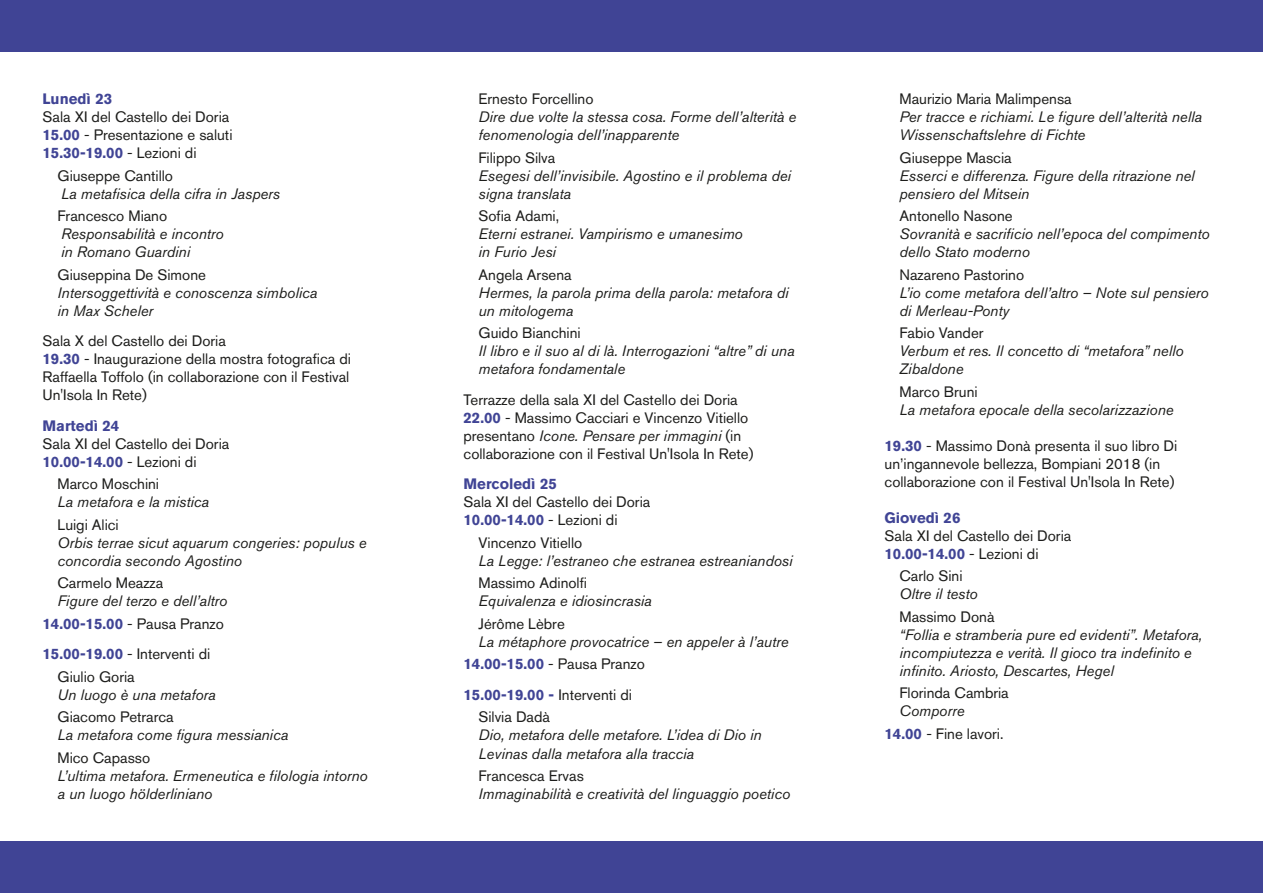
<style>
.page{position:relative;width:1263px;height:893px;background:#fff}
.page>*{position:absolute;margin:0;border:0;box-sizing:border-box;transform-origin:0 0}
.t1{font:italic 15px/18px "Akzidenz Grotesk BQ";color:#1d1d1b}
.t2{font:15px/18px "Akzidenz Grotesk BQ";color:#1d1d1b}
.t3{font:700 15px "Akzidenz Grotesk BQ";color:#404495}
.s1{font-weight:700;color:#404495}
.s2{font-weight:700;font-style:normal;color:#404495}
.s3{font-style:normal}
.s4{font-style:italic}
</style>
<div class="page">
<div style="left:0;top:0;width:1263px;height:51px;background:#404495"></div>
<div style="left:0;top:842px;width:1263px;height:51px;background:#404495"></div>
<p class="t3" style="left:43px;top:90px;width:71px">Lunedì 23</p>
<p class="t2" style="left:43px;top:108px;width:191px">Sala XI del Castello dei Doria<br><span class="s1">15.00</span> - Presentazione e saluti<br><span class="s1">15.30-19.00</span> - Lezioni di</p>
<p class="t2" style="left:58px;top:166px;width:117px">Giuseppe Cantillo</p>
<p class="t1" style="left:61px;top:184px;width:221px">La metafisica della cifra in Jaspers</p>
<p class="t2" style="left:58px;top:207px;width:111px">Francesco Miano</p>
<p class="t1" style="left:61px;top:225px;width:164px">Responsabilità e incontro in Romano Guardini</p>
<p class="t2" style="left:58px;top:265px;width:150px">Giuseppina De Simone</p>
<p class="t1" style="left:58px;top:283px;width:261px">Intersoggettività e conoscenza simbolica in Max Scheler</p>
<p class="t2" style="left:43px;top:332px;width:310px">Sala X del Castello dei Doria<br><span class="s1">19.30</span> - Inaugurazione della mostra fotografica di Raffaella Toffolo (in collaborazione con il Festival Un'Isola In Rete)</p>
<p class="t3" style="left:43px;top:417px;width:78px">Martedì 24</p>
<p class="t2" style="left:43px;top:435px;width:188px">Sala XI del Castello dei Doria<br><span class="s1">10.00-14.00</span> - Lezioni di</p>
<p class="t2" style="left:58px;top:475px;width:103px">Marco Moschini</p>
<p class="t1" style="left:58px;top:493px;width:153px">La metafora e la mistica</p>
<p class="t2" style="left:58px;top:516px;width:63px">Luigi Alici</p>
<p class="t1" style="left:58px;top:534px;width:311px">Orbis terrae sicut aquarum congeries: populus e concordia secondo Agostino</p>
<p class="t2" style="left:58px;top:574px;width:107px">Carmelo Meazza</p>
<p class="t1" style="left:43px;top:590px;width:186px;line-height:22.5px;text-align:right">Figure del terzo e dell’altro<br><span class="s2">14.00-15.00</span> <span class="s3">- Pausa Pranzo</span></p>
<p class="t2" style="left:58px;top:643px;width:154px;line-height:22.5px;text-indent:-15px"><span class="s1">15.00-19.00</span> - Interventi di<br>Giulio Goria</p>
<p class="t1" style="left:58px;top:686px;width:160px">Un luogo è una metafora</p>
<p class="t2" style="left:58px;top:708px;width:118px">Giacomo Petrarca</p>
<p class="t1" style="left:58px;top:726px;width:232px">La metafora come figura messianica</p>
<p class="t2" style="left:58px;top:749px;width:94px">Mico Capasso</p>
<p class="t1" style="left:58px;top:767px;width:312px">L’ultima metafora. Ermeneutica e filologia intorno a un luogo hölderliniano</p>
<p class="t2" style="left:478px;top:90px;width:117px">Ernesto Forcellino</p>
<p class="t1" style="left:478px;top:108px;width:319px">Dire due volte la stessa cosa. Forme dell’alterità e fenomenologia dell’inapparente</p>
<p class="t2" style="left:478px;top:148px;width:78px">Filippo Silva</p>
<p class="t1" style="left:478px;top:166px;width:314px">Esegesi dell’invisibile. Agostino e il problema dei signa translata</p>
<p class="t2" style="left:478px;top:207px;width:82px">Sofia Adami,</p>
<p class="t1" style="left:478px;top:225px;width:266px">Eterni estranei. Vampirismo e umanesimo in Furio Jesi</p>
<p class="t2" style="left:478px;top:265px;width:95px">Angela Arsena</p>
<p class="t1" style="left:478px;top:283px;width:312px">Hermes, la parola prima della parola: metafora di un mitologema</p>
<p class="t2" style="left:478px;top:324px;width:104px">Guido Bianchini</p>
<p class="t1" style="left:478px;top:342px;width:318px">Il libro e il suo al di là. Interrogazioni “altre” di una metafora fondamentale</p>
<p class="t2" style="left:463px;top:390px;width:291px">Terrazze della sala XI del Castello dei Doria <span class="s1">22.00</span> - Massimo Cacciari e Vincenzo Vitiello presentano <span class="s4">Icone. Pensare per immagini</span> (in collaborazione con il Festival Un'Isola In Rete)</p>
<p class="t3" style="left:463px;top:475px;width:95px">Mercoledì 25</p>
<p class="t2" style="left:463px;top:493px;width:188px">Sala XI del Castello dei Doria<br><span class="s1">10.00-14.00</span> - Lezioni di</p>
<p class="t2" style="left:478px;top:534px;width:105px">Vincenzo Vitiello</p>
<p class="t1" style="left:478px;top:552px;width:315px">La Legge: l’estraneo che estranea estreaniandosi</p>
<p class="t2" style="left:478px;top:574px;width:110px">Massimo Adinolfi</p>
<p class="t1" style="left:478px;top:592px;width:175px">Equivalenza e idiosincrasia</p>
<p class="t2" style="left:478px;top:615px;width:88px">Jérôme Lèbre</p>
<p class="t1" style="left:463px;top:630px;width:327px;line-height:22.5px;text-indent:15px">La métaphore provocatrice – en appeler à l’autre<br><span class="s2">14.00-15.00</span> <span class="s3">- Pausa Pranzo</span></p>
<p class="t2" style="left:478px;top:683px;width:155px;line-height:22.5px;text-indent:-15px"><span class="s1">15.00-19.00 -</span> Interventi di<br>Silvia Dadà</p>
<p class="t1" style="left:478px;top:726px;width:285px">Dio, metafora delle metafore. L’idea di Dio in<br>Levinas dalla metafora alla traccia</p>
<p class="t2" style="left:478px;top:767px;width:107px">Francesca Ervas</p>
<p class="t1" style="left:478px;top:785px;width:313px">Immaginabilità e creatività del linguaggio poetico</p>
<p class="t2" style="left:899px;top:90px;width:174px">Maurizio Maria Malimpensa</p>
<p class="t1" style="left:899px;top:108px;width:304px">Per tracce e richiami. Le figure dell’alterità nella<br>Wissenschaftslehre di Fichte</p>
<p class="t2" style="left:899px;top:148px;width:114px">Giuseppe Mascia</p>
<p class="t1" style="left:899px;top:166px;width:297px">Esserci e differenza. Figure della ritrazione nel pensiero del Mitsein</p>
<p class="t2" style="left:899px;top:207px;width:115px">Antonello Nasone</p>
<p class="t1" style="left:899px;top:225px;width:311px">Sovranità e sacrificio nell’epoca del compimento dello Stato moderno</p>
<p class="t2" style="left:899px;top:265px;width:126px">Nazareno Pastorino</p>
<p class="t1" style="left:899px;top:283px;width:311px">L’io come metafora dell’altro – Note sul pensiero di Merleau-Ponty</p>
<p class="t2" style="left:899px;top:324px;width:86px">Fabio Vander</p>
<p class="t1" style="left:899px;top:342px;width:286px">Verbum et res. Il concetto di “metafora” nello<br>Zibaldone</p>
<p class="t2" style="left:899px;top:382px;width:80px">Marco Bruni</p>
<p class="t1" style="left:899px;top:400px;width:276px">La metafora epocale della secolarizzazione</p>
<p class="t2" style="left:884px;top:436px;width:294px"><span class="s1">19.30</span> - Massimo Donà presenta il suo libro Di un’ingannevole bellezza, Bompiani 2018 (in collaborazione con il Festival Un'Isola In Rete)</p>
<p class="t3" style="left:884px;top:509px;width:77px">Giovedì 26</p>
<p class="t2" style="left:884px;top:526px;width:188px">Sala XI del Castello dei Doria<br><span class="s1">10.00-14.00</span> - Lezioni di</p>
<p class="t2" style="left:899px;top:567px;width:65px">Carlo Sini</p>
<p class="t1" style="left:899px;top:585px;width:80px">Oltre il testo</p>
<p class="t2" style="left:899px;top:607px;width:96px">Massimo Donà</p>
<p class="t1" style="left:899px;top:625px;width:304px">“Follia e stramberia pure ed evidenti”. Metafora, incompiutezza e verità. Il gioco tra indefinito e infinito. Ariosto, Descartes, Hegel</p>
<p class="t2" style="left:899px;top:684px;width:111px">Florinda Cambria</p>
<p class="t2" style="left:884px;top:700px;width:120px;line-height:22.5px;text-indent:15px"><span class="s4">Comporre<br></span><span class="s1">14.00</span> - Fine lavori.</p>
</div>
